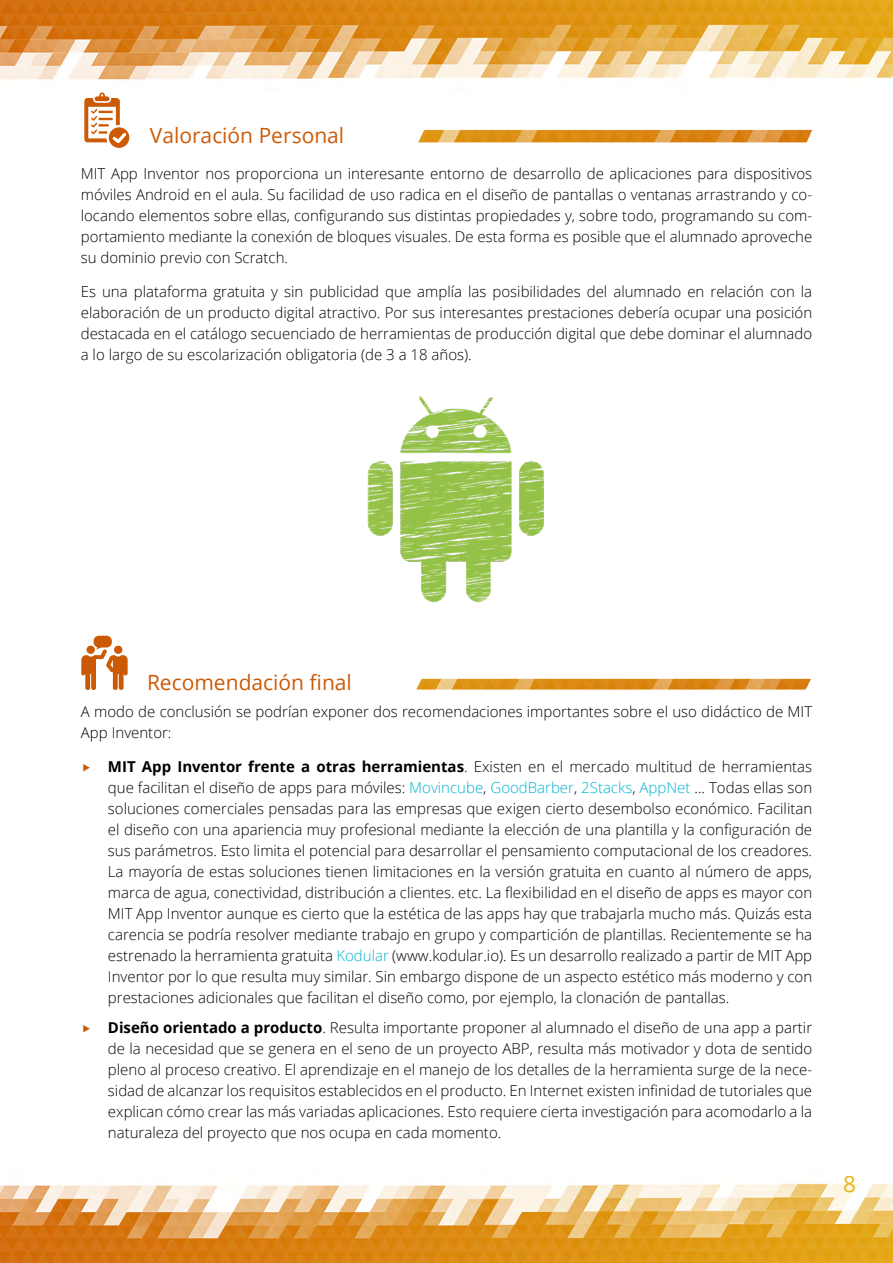
<style>
.page{position:relative;width:893px;height:1263px;background:#fff}
.page>*{position:absolute;margin:0;border:0;box-sizing:border-box;transform-origin:0 0}
.t1{font:22.5px "Open Sans";color:#e8b514}
.t2{font:21px "Open Sans";color:#cc5a05}
.t3{font:300 15px/21px "Open Sans";color:#000;text-align:justify}
.s1{font-weight:700}
.s2{color:#00b5d3}
</style>
<div class="page">
<img style="left:0;top:1183px;width:893px;height:80px">
<img style="left:0;top:0;width:893px;height:80px">
<svg style="left:81px;top:636px;width:47px;height:54px"></svg>
<img style="left:416px;top:679px;width:395px;height:10px">
<svg style="left:84px;top:92px;width:45px;height:56px"></svg>
<img style="left:418px;top:130px;width:394px;height:12px">
<img style="left:367px;top:396px;width:177px;height:207px">
<h2 class="t2" style="left:150px;top:121px;width:196px">Valoración Personal</h2>
<p class="t3" style="left:81px;top:163px;width:733px">MIT App Inventor nos proporciona un interesante entorno de desarrollo de aplicaciones para dispositivos móviles Android en el aula. Su facilidad de uso radica en el diseño de pantallas o ventanas arrastrando y co&shy;locando elementos sobre ellas, configurando sus distintas propiedades y, sobre todo, programando su com&shy;portamiento mediante la conexión de bloques visuales. De esta forma es posible que el alumnado aproveche su dominio previo con Scratch.</p>
<p class="t3" style="left:81px;top:280px;width:733px">Es una plataforma gratuita y sin publicidad que amplía las posibilidades del alumnado en relación con la elaboración de un producto digital atractivo. Por sus interesantes prestaciones debería ocupar una posición destacada en el catálogo secuenciado de herramientas de producción digital que debe dominar el alumnado a lo largo de su escolarización obligatoria (de 3 a 18 años).</p>
<h2 class="t2" style="left:147px;top:668px;width:206px">Recomendación final</h2>
<p class="t3" style="left:81px;top:701px;width:733px">A modo de conclusión se podrían exponer dos recomendaciones importantes sobre el uso didáctico de MIT<br>App Inventor:</p>
<p class="t3" style="left:108px;top:756px;width:706px"><span class="s1">MIT App Inventor frente a otras herramientas</span>. Existen en el mercado multitud de herramientas que facilitan el diseño de apps para móviles: <span class="s2">Movincube</span>, <span class="s2">GoodBarber</span>, <span class="s2">2Stacks</span>, <span class="s2">AppNet</span> ... Todas ellas son soluciones comerciales pensadas para las empresas que exigen cierto desembolso económico. Facilitan el diseño con una apariencia muy profesional mediante la elección de una plantilla y la configuración de sus parámetros. Esto limita el potencial para desarrollar el pensamiento computacional de los creadores.<br>La mayoría de estas soluciones tienen limitaciones en la versión gratuita en cuanto al número de apps, marca de agua, conectividad, distribución a clientes. etc. La flexibilidad en el diseño de apps es mayor con MIT App Inventor aunque es cierto que la estética de las apps hay que trabajarla mucho más. Quizás esta carencia se podría resolver mediante trabajo en grupo y compartición de plantillas. Recientemente se ha estrenado la herramienta gratuita <span class="s2">Kodular</span> (www.kodular.io). Es un desarrollo realizado a partir de MIT App Inventor por lo que resulta muy similar. Sin embargo dispone de un aspecto estético más moderno y con prestaciones adicionales que facilitan el diseño como, por ejemplo, la clonación de pantallas.</p>
<p class="t3" style="left:108px;top:1016px;width:706px"><span class="s1">Diseño orientado a producto</span>. Resulta importante proponer al alumnado el diseño de una app a partir de la necesidad que se genera en el seno de un proyecto ABP, resulta más motivador y dota de sentido pleno al proceso creativo. El aprendizaje en el manejo de los detalles de la herramienta surge de la nece&shy;sidad de alcanzar los requisitos establecidos en el producto. En Internet existen infinidad de tutoriales que explican cómo crear las más variadas aplicaciones. Esto requiere cierta investigación para acomodarlo a la naturaleza del proyecto que nos ocupa en cada momento.</p>
<h1 class="t1" style="left:843px;top:1168px;width:14px">8</h1>
</div>
